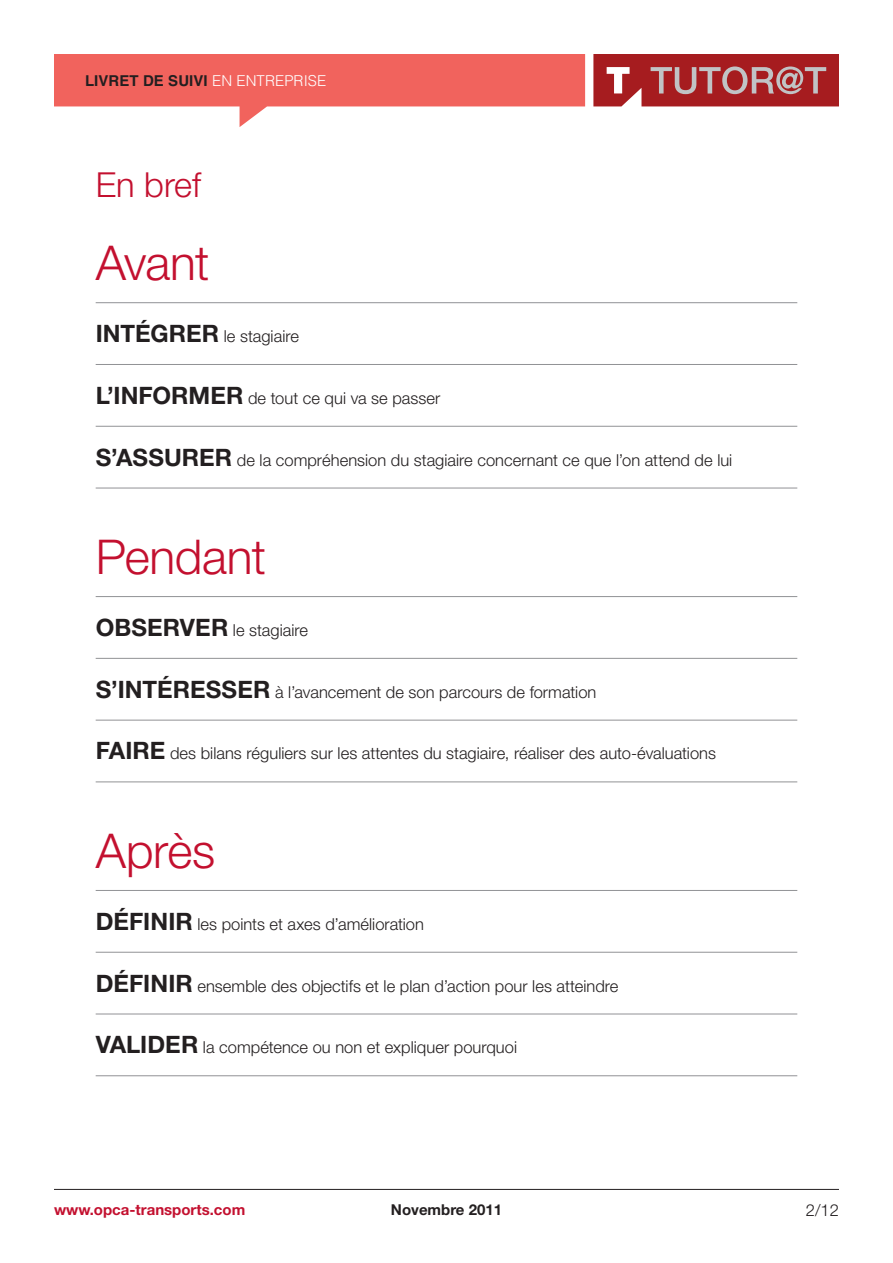
<style>
.page{position:relative;width:893px;height:1263px;background:#fff}
.page>*{position:absolute;margin:0;border:0;box-sizing:border-box;transform-origin:0 0}
.Texte_courant{font:300 48px "Helvetica Neue LT";letter-spacing:-.01em;color:#c3102f}
.Intertitre_rouge{font:300 34.5px "Helvetica Neue LT";color:#c3102f}
.Texte_courant-2{font:300 16.5px "Helvetica Neue LT";color:#231f20}
.t1{font:700 15px "Helvetica LT";letter-spacing:.005em;color:#231f20}
.t2{font:700 15px "Helvetica Neue LT";color:#c3102f}
.t3{font:700 15px "Helvetica Neue LT";color:#231f20}
.s1{font-weight:300;color:#fff}
.s2{font-weight:700;font-size:24px}
</style>
<div class="page">
<hr style="left:54px;top:1189px;width:785px;height:1px;background:#231f20">
<svg style="left:54px;top:54px;width:531px;height:73px"></svg>
<svg style="left:593px;top:54px;width:246px;height:52px;background:#ad3e41"></svg>
<hr style="left:96px;top:302px;width:701px;height:1px;background:#919295">
<hr style="left:96px;top:364px;width:701px;height:1px;background:#919295">
<hr style="left:96px;top:426px;width:701px;height:1px;background:#919295">
<hr style="left:96px;top:488px;width:701px;height:1px;background:#919295">
<hr style="left:96px;top:596px;width:701px;height:1px;background:#919295">
<hr style="left:96px;top:658px;width:701px;height:1px;background:#919295">
<hr style="left:96px;top:720px;width:701px;height:1px;background:#919295">
<hr style="left:96px;top:781px;width:701px;height:1px;background:#919295">
<hr style="left:96px;top:890px;width:701px;height:1px;background:#919295">
<hr style="left:96px;top:952px;width:701px;height:1px;background:#919295">
<hr style="left:96px;top:1013px;width:701px;height:1px;background:#919295">
<hr style="left:96px;top:1075px;width:701px;height:1px;background:#919295">
<p class="t1" style="left:85px;top:72px;width:243px">LIVRET DE SUIVI <span class="s1">EN ENTREPRISE</span></p>
<p class="Intertitre_rouge" style="left:96px;top:164px;width:107px">En bref</p>
<p class="Texte_courant" style="left:96px;top:234px;width:115px">Avant</p>
<p class="Texte_courant-2" style="left:96px;top:326px;width:205px"><span class="s2">INTÉGRER</span> le stagiaire</p>
<p class="Texte_courant-2" style="left:96px;top:388px;width:346px"><span class="s2">L’INFORMER</span> de tout ce qui va se passer</p>
<p class="Texte_courant-2" style="left:96px;top:450px;width:638px"><span class="s2">S’ASSURER</span> de la compréhension du stagiaire concernant ce que l’on attend de lui</p>
<p class="Texte_courant" style="left:96px;top:528px;width:172px">Pendant</p>
<p class="Texte_courant-2" style="left:96px;top:620px;width:214px"><span class="s2">OBSERVER</span> le stagiaire</p>
<p class="Texte_courant-2" style="left:96px;top:682px;width:502px"><span class="s2">S’INTÉRESSER</span> à l’avancement de son parcours de formation</p>
<p class="Texte_courant-2" style="left:96px;top:743px;width:622px"><span class="s2">FAIRE</span> des bilans réguliers sur les attentes du stagiaire, réaliser des auto-évaluations</p>
<p class="Texte_courant" style="left:96px;top:821px;width:121px">Après</p>
<p class="Texte_courant-2" style="left:96px;top:914px;width:330px"><span class="s2">DÉFINIR</span> les points et axes d’amélioration</p>
<p class="Texte_courant-2" style="left:96px;top:975px;width:524px"><span class="s2">DÉFINIR</span> ensemble des objectifs et le plan d’action pour les atteindre</p>
<p class="Texte_courant-2" style="left:96px;top:1037px;width:423px"><span class="s2">VALIDER</span> la compétence ou non et expliquer pourquoi</p>
<p class="t2" style="left:54px;top:1200px;width:193px">www.opca-transports.com</p>
<p class="t3" style="left:391px;top:1200px;width:113px">Novembre 2011</p>
<p class="Texte_courant-2" style="left:806px;top:1200px;width:35px">2/12</p>
</div>
